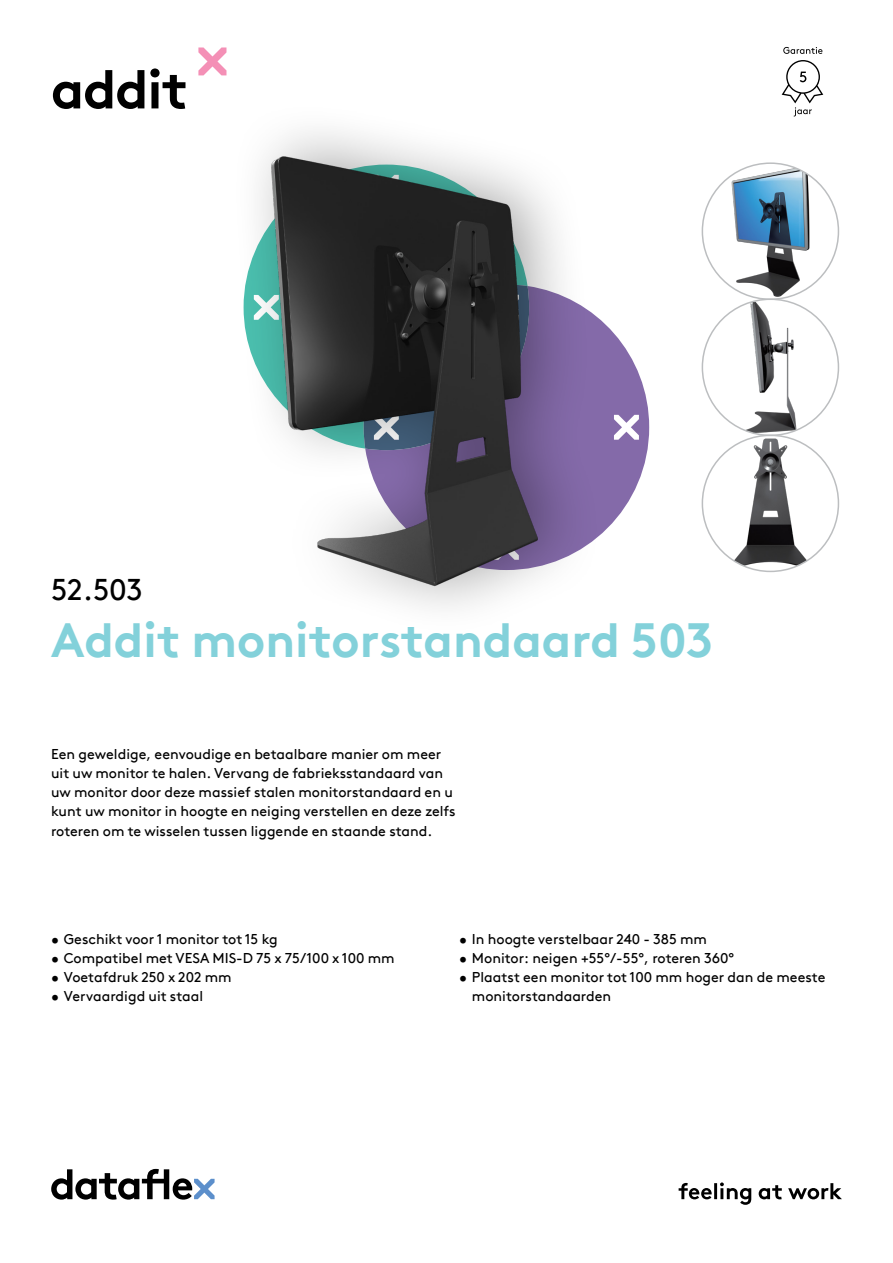
<style>
.page{position:relative;width:893px;height:1263px;background:#fff}
.page>*{position:absolute;margin:0;border:0;box-sizing:border-box;transform-origin:0 0}
.hoofdstuk{font:700 54px "Brown Pro TT";letter-spacing:-.02em;color:#000}
.productnaam{font:700 48px "Brown Pro TT";color:#83d1da}
.productnummer{font:30px "Brown Pro TT";color:#000}
.omschrijving{font:14.25px/19.2px "Brown Pro TT";color:#000}
</style>
<div class="page">
<svg style="left:641px;top:380px;width:8px;height:95px"></svg>
<svg style="left:51px;top:1169px;width:164px;height:30px"></svg>
<svg style="left:679px;top:1182px;width:163px;height:23px"></svg>
<svg style="left:198px;top:47px;width:28px;height:28px"></svg>
<img style="left:731px;top:165px;width:79px;height:134px">
<img style="left:743px;top:301px;width:55px;height:134px">
<img style="left:728px;top:435px;width:85px;height:136px">
<img style="left:243px;top:133px;width:398px;height:473px">
<svg style="left:783px;top:47px;width:39px;height:7px"></svg>
<svg style="left:782px;top:60px;width:41px;height:56px"></svg>
<p class="hoofdstuk" style="left:51px;top:46px;width:139px">addit</p>
<p class="productnummer" style="left:51px;top:566px;width:93px">52.503</p>
<p class="productnaam" style="left:51px;top:601px;width:664px">Addit monitorstandaard 503</p>
<p class="omschrijving" style="left:51px;top:743px;width:406px">Een geweldige, eenvoudige en betaalbare manier om meer uit uw monitor te halen. Vervang de fabrieksstandaard van uw monitor door deze massief stalen monitorstandaard en u kunt uw monitor in hoogte en neiging verstellen en deze zelfs roteren om te wisselen tussen liggende en staande stand.</p>
<p class="omschrijving" style="left:51px;top:928px;width:228px">• Geschikt voor 1 monitor tot 15 kg</p>
<p class="omschrijving" style="left:51px;top:947px;width:345px">• Compatibel met VESA MIS-D 75 x 75/100 x 100 mm</p>
<p class="omschrijving" style="left:51px;top:966px;width:182px">• Voetafdruk 250 x 202 mm</p>
<p class="omschrijving" style="left:51px;top:986px;width:154px">• Vervaardigd uit staal</p>
<p class="omschrijving" style="left:459px;top:928px;width:249px">• In hoogte verstelbaar 240 - 385 mm</p>
<p class="omschrijving" style="left:459px;top:947px;width:277px">• Monitor: neigen +55°/-55°, roteren 360°</p>
<p class="omschrijving" style="left:472px;top:966px;width:355px;text-indent:-13px">• Plaatst een monitor tot 100 mm hoger dan de meeste monitorstandaarden</p>
</div>
